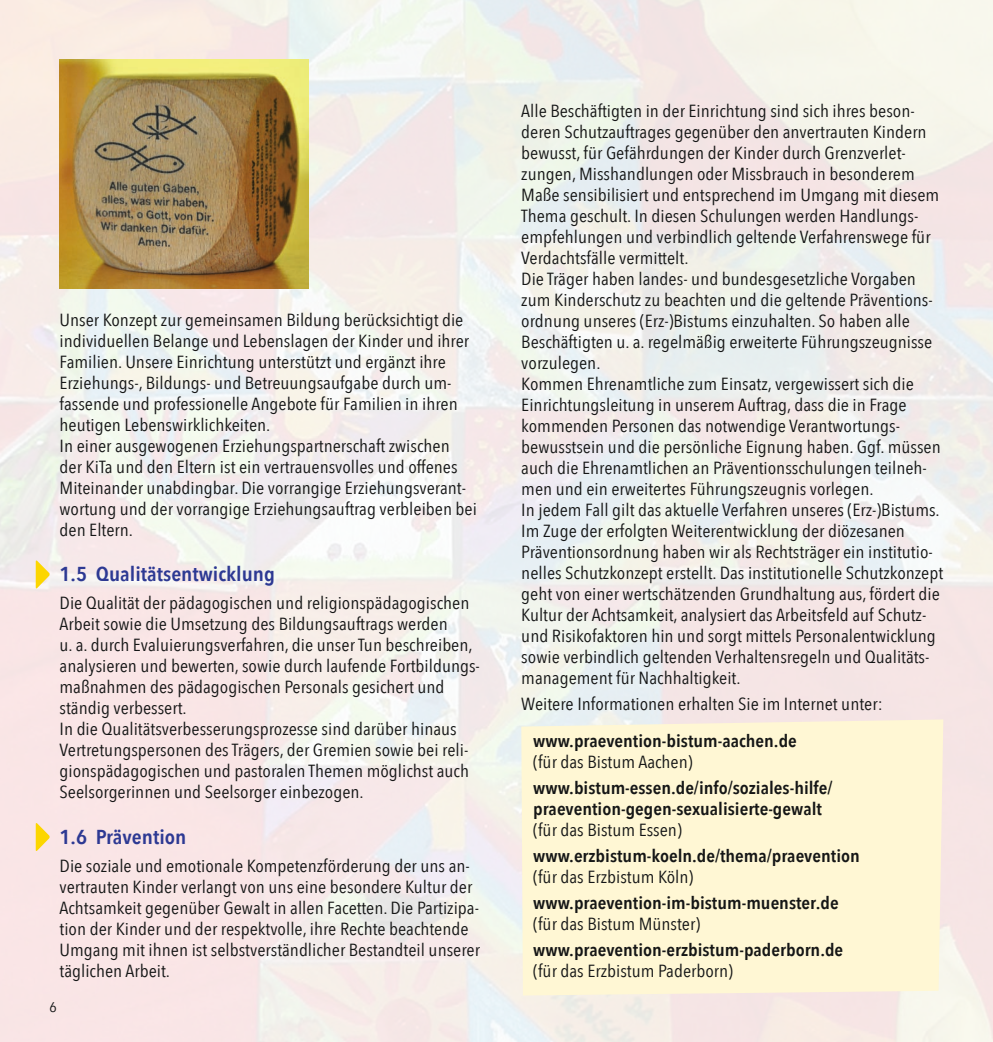
<style>
.page{position:relative;width:993px;height:1042px;background:#fff}
.page>*{position:absolute;margin:0;border:0;box-sizing:border-box;transform-origin:0 0}
.t1{font:600 20.12px "Avenir Next Condensed";color:#2d3993;scale:1.1 1}
.t2{font:17.5px/21px "Avenir Next Condensed";color:#151616;scale:1.1 1}
.t3{font:600 17.5px/21px "Avenir Next Condensed";color:#151616;scale:1.1 1}
.t4{font:14px "Avenir Next Condensed";color:#151616;scale:1.1 1}
</style>
<div class="page">
<img style="left:0;top:0;width:992px;height:1042px">
<div style="left:521px;top:719px;width:422px;height:276px;background:#fff7d4"></div>
<svg style="left:36px;top:560px;width:14px;height:29px"></svg>
<svg style="left:36px;top:822px;width:14px;height:29px"></svg>
<img style="left:60px;top:60px;width:249px;height:228px">
<p class="t2" style="left:60px;top:308px;width:381px">Unser Konzept zur gemeinsamen Bildung berücksichtigt die individuellen Belange und Lebenslagen der Kinder und ihrer Familien. Unsere Einrichtung unterstützt und ergänzt ihre Erziehungs-, Bildungs- und Betreuungsaufgabe durch um&shy;fassende und professionelle Angebote für Familien in ihren heutigen Lebenswirklichkeiten.<br>In einer ausgewogenen Erziehungspartnerschaft zwischen<br>der KiTa und den Eltern ist ein vertrauensvolles und offenes Miteinander unabdingbar. Die vorrangige Erziehungsverant&shy;wortung und der vorrangige Erziehungsauftrag verbleiben bei den Eltern.</p>
<p class="t1" style="left:60px;top:556px;width:197px">1.5 Qualitätsentwicklung</p>
<p class="t2" style="left:60px;top:592px;width:383px">Die Qualität der pädagogischen und religionspädagogischen Arbeit sowie die Umsetzung des Bildungsauftrags werden<br>u. a. durch Evaluierungsverfahren, die unser Tun beschreiben, analysieren und bewerten, sowie durch laufende Fortbildungs&shy;maßnahmen des pädagogischen Personals gesichert und ständig verbessert.<br>In die Qualitätsverbesserungsprozesse sind darüber hinaus Vertretungspersonen des Trägers, der Gremien sowie bei reli&shy;gionspädagogischen und pastoralen Themen möglichst auch Seelsorgerinnen und Seelsorger einbezogen.</p>
<p class="t1" style="left:60px;top:819px;width:117px">1.6 Prävention</p>
<p class="t2" style="left:60px;top:854px;width:383px">Die soziale und emotionale Kompetenzförderung der uns an&shy;vertrauten Kinder verlangt von uns eine besondere Kultur der Achtsamkeit gegenüber Gewalt in allen Facetten. Die Partizipa&shy;tion der Kinder und der respektvolle, ihre Rechte beachtende Umgang mit ihnen ist selbstverständlicher Bestandteil unserer täglichen Arbeit.</p>
<p class="t4" style="left:50px;top:995px;width:8px">6</p>
<p class="t2" style="left:521px;top:99px;width:385px">Alle Beschäftigten in der Einrichtung sind sich ihres beson&shy;deren Schutzauftrages gegenüber den anvertrauten Kindern bewusst, für Gefährdungen der Kinder durch Grenzverlet&shy;zungen, Misshandlungen oder Missbrauch in besonderem Maße sensibilisiert und entsprechend im Umgang mit diesem Thema geschult. In diesen Schulungen werden Handlungs&shy;empfehlungen und verbindlich geltende Verfahrenswege für Verdachtsfälle vermittelt.<br>Die Träger haben landes- und bundesgesetzliche Vorgaben zum Kinderschutz zu beachten und die geltende Präventions&shy;ordnung unseres (Erz-)Bistums einzuhalten. So haben alle Beschäftigten u. a. regelmäßig erweiterte Führungszeugnisse vorzulegen.<br>Kommen Ehrenamtliche zum Einsatz, vergewissert sich die Einrichtungsleitung in unserem Auftrag, dass die in Frage kommenden Personen das notwendige Verantwortungs&shy;bewusstsein und die persönliche Eignung haben. Ggf. müssen auch die Ehrenamtlichen an Präventionsschulungen teilneh&shy;men und ein erweitertes Führungszeugnis vorlegen.<br>In jedem Fall gilt das aktuelle Verfahren unseres (Erz-)Bistums.<br>Im Zuge der erfolgten Weiterentwicklung der diözesanen Präventionsordnung haben wir als Rechtsträger ein institutio&shy;nelles Schutzkonzept erstellt. Das institutionelle Schutzkonzept geht von einer wertschätzenden Grundhaltung aus, fördert die Kultur der Achtsamkeit, analysiert das Arbeitsfeld auf Schutz&shy;und Risikofaktoren hin und sorgt mittels Personalentwicklung sowie verbindlich geltenden Verhaltensregeln und Qualitäts&shy;management für Nachhaltigkeit.</p>
<p class="t2" style="left:521px;top:692px;width:330px">Weitere Informationen erhalten Sie im Internet unter:</p>
<p class="t3" style="left:533px;top:730px;width:241px">www.praevention-bistum-aachen.de</p>
<p class="t2" style="left:533px;top:751px;width:146px">(für das Bistum Aachen)</p>
<p class="t3" style="left:533px;top:777px;width:273px">www.bistum-essen.de/info/soziales-hilfe/ praevention-gegen-sexualisierte-gewalt</p>
<p class="t2" style="left:533px;top:819px;width:136px">(für das Bistum Essen)</p>
<p class="t3" style="left:533px;top:845px;width:298px">www.erzbistum-koeln.de/thema/praevention</p>
<p class="t2" style="left:533px;top:866px;width:147px">(für das Erzbistum Köln)</p>
<p class="t3" style="left:533px;top:892px;width:279px">www.praevention-im-bistum-muenster.de</p>
<p class="t2" style="left:533px;top:913px;width:153px">(für das Bistum Münster)</p>
<p class="t3" style="left:533px;top:939px;width:283px">www.praevention-erzbistum-paderborn.de</p>
<p class="t2" style="left:533px;top:960px;width:183px">(für das Erzbistum Paderborn)</p>
</div>
